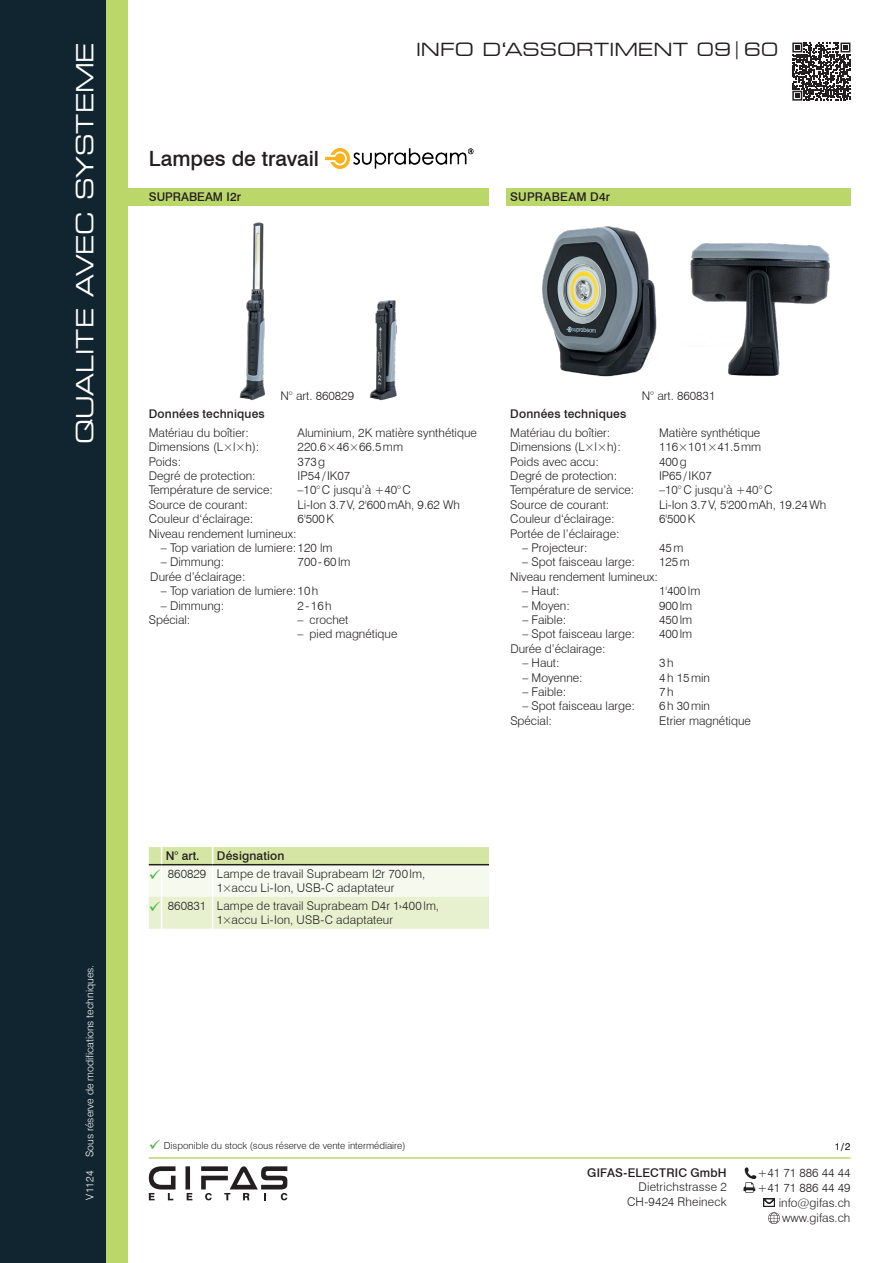
<style>
.page{position:relative;width:893px;height:1263px;background:#fff}
.page>*{position:absolute;margin:0;border:0;box-sizing:border-box;transform-origin:0 0}
.t1{font:expanded 23.55px "Square 721 BT";color:#fff}
.t2{font:500 21px "Swiss 721 BT";color:#231f20}
.t3{font:expanded 18px "Square 721 BT";letter-spacing:.005em;color:#231f20}
.t4{font:300 12px/14.4px "Swiss 721 BT";color:#231f20;text-align:right}
.t5{font:500 12px "Swiss 721 BT";letter-spacing:.015em;color:#231f20}
.t6{font:300 10.5px "Swiss 721 BT";color:#fff}
.t7{font:300 9.75px "Swiss 721 BT";color:#231f20}
.s1{color:#4bb547}
</style>
<div class="page">
<div style="left:0;top:0;width:106px;height:1263px;background:#112530"></div>
<div style="left:106px;top:0;width:22px;height:1263px;background:#bbd76a"></div>
<div style="left:185px;top:1166px;width:5px;height:23px;background:#231f20"></div>
<svg style="left:149px;top:1166px;width:27px;height:34px"></svg>
<svg style="left:187px;top:1193px;width:5px;height:7px"></svg>
<svg style="left:201px;top:1166px;width:86px;height:34px"></svg>
<hr style="left:149px;top:1157px;width:701px;height:2px;background:#bbd76a">
<svg style="left:743px;top:1167px;width:13px;height:26px"></svg>
<svg style="left:763px;top:1198px;width:17px;height:26px"></svg>
<img style="left:239px;top:222px;width:27px;height:178px">
<img style="left:369px;top:300px;width:28px;height:100px">
<img style="left:542px;top:226px;width:115px;height:151px">
<img style="left:690px;top:243px;width:140px;height:133px">
<div style="left:506px;top:188px;width:344px;height:17px;background:#bbd76a"></div>
<div style="left:119px;top:188px;width:370px;height:17px;background:#bbd76a"></div>
<img style="left:325px;top:149px;width:148px;height:20px">
<svg style="left:792px;top:42px;width:59px;height:58px"></svg>
<svg style="left:792px;top:43px;width:58px;height:58px"></svg>
<svg style="left:149px;top:847px;width:340px;height:82px;background:#e6eed0"></svg>
<hr style="left:162px;top:864px;width:51px;height:1px;background:#231f20">
<h1 class="t1" style="left:71px;top:444px;width:403px;rotate:-90deg">QUALITE AVEC SYSTEME</h1>
<p class="t6" style="left:83px;top:1157px;width:194px;rotate:-90deg">Sous réserve de modifications techniques.</p>
<p class="t6" style="left:83px;top:1200px;width:31px;rotate:-90deg">V1124</p>
<h2 class="t2" style="left:149px;top:146px;width:172px">Lampes de travail</h2>
<p class="t5" style="left:149px;top:190px;width:94px">SUPRABEAM I2r</p>
<h3 class="t3" style="left:416px;top:39px;width:364px">INFO D‘ASSORTIMENT 09|60</h3>
<p class="t5" style="left:510px;top:190px;width:101px">SUPRABEAM D4r</p>
<p class="t4" style="left:280px;top:389px;width:75px">N° art. 860829</p>
<p class="t4" style="left:642px;top:389px;width:75px">N° art. 860831</p>
<p class="t5" style="left:149px;top:406px;width:118px">Données techniques</p>
<p class="t4" style="left:149px;top:425px;width:102px">Matériau du boîtier:</p>
<p class="t4" style="left:298px;top:425px;width:181px">Aluminium, 2K matière synthétique</p>
<p class="t4" style="left:149px;top:440px;width:112px">Dimensions (L×l×h):</p>
<p class="t4" style="left:298px;top:440px;width:107px">220.6×46×66.5mm</p>
<p class="t4" style="left:149px;top:454px;width:34px">Poids:</p>
<p class="t4" style="left:298px;top:454px;width:29px">373g</p>
<p class="t4" style="left:149px;top:468px;width:108px">Degré de protection:</p>
<p class="t4" style="left:298px;top:468px;width:54px">IP54/IK07</p>
<p class="t4" style="left:149px;top:483px;width:126px">Température de service:</p>
<p class="t4" style="left:298px;top:483px;width:115px">–10°C jusqu’à +40°C</p>
<p class="t4" style="left:149px;top:497px;width:101px">Source de courant:</p>
<p class="t4" style="left:298px;top:497px;width:164px">Li-Ion 3.7V, 2'600mAh, 9.62 Wh</p>
<p class="t4" style="left:149px;top:512px;width:106px">Couleur d‘éclairage:</p>
<p class="t4" style="left:298px;top:512px;width:38px">6'500K</p>
<p class="t4" style="left:149px;top:526px;width:149px">Niveau rendement lumineux:</p>
<p class="t4" style="left:161px;top:540px;width:173px">– Top variation de lumiere:120 lm</p>
<p class="t4" style="left:161px;top:555px;width:65px">– Dimmung:</p>
<p class="t4" style="left:298px;top:555px;width:54px">700-60lm</p>
<p class="t4" style="left:150px;top:569px;width:97px">Durée d’éclairage:</p>
<p class="t4" style="left:161px;top:584px;width:159px">– Top variation de lumiere:10h</p>
<p class="t4" style="left:161px;top:598px;width:65px">– Dimmung:</p>
<p class="t4" style="left:298px;top:598px;width:36px">2-16h</p>
<p class="t4" style="left:149px;top:612px;width:43px">Spécial:</p>
<p class="t4" style="left:298px;top:612px;width:52px">– crochet</p>
<p class="t4" style="left:298px;top:627px;width:101px">– pied magnétique</p>
<p class="t5" style="left:510px;top:406px;width:118px">Données techniques</p>
<p class="t4" style="left:510px;top:425px;width:102px">Matériau du boîtier:</p>
<p class="t4" style="left:659px;top:425px;width:103px">Matière synthétique</p>
<p class="t4" style="left:510px;top:440px;width:112px">Dimensions (L×l×h):</p>
<p class="t4" style="left:659px;top:440px;width:104px">116×101×41.5mm</p>
<p class="t4" style="left:510px;top:454px;width:90px">Poids avec accu:</p>
<p class="t4" style="left:659px;top:454px;width:29px">400g</p>
<p class="t4" style="left:510px;top:468px;width:108px">Degré de protection:</p>
<p class="t4" style="left:659px;top:468px;width:54px">IP65/IK07</p>
<p class="t4" style="left:510px;top:483px;width:126px">Température de service:</p>
<p class="t4" style="left:659px;top:483px;width:115px">–10°C jusqu’à +40°C</p>
<p class="t4" style="left:510px;top:497px;width:101px">Source de courant:</p>
<p class="t4" style="left:659px;top:497px;width:168px">Li-Ion 3.7V, 5'200mAh, 19.24Wh</p>
<p class="t4" style="left:510px;top:512px;width:106px">Couleur d‘éclairage:</p>
<p class="t4" style="left:659px;top:512px;width:38px">6'500K</p>
<p class="t4" style="left:510px;top:526px;width:111px">Portée de l’éclairage:</p>
<p class="t4" style="left:522px;top:540px;width:67px">– Projecteur:</p>
<p class="t4" style="left:659px;top:540px;width:26px">45m</p>
<p class="t4" style="left:522px;top:555px;width:114px">– Spot faisceau large:</p>
<p class="t4" style="left:659px;top:555px;width:32px">125m</p>
<p class="t4" style="left:510px;top:569px;width:149px">Niveau rendement lumineux:</p>
<p class="t4" style="left:522px;top:584px;width:39px">– Haut:</p>
<p class="t4" style="left:659px;top:584px;width:43px">1'400lm</p>
<p class="t4" style="left:522px;top:598px;width:49px">– Moyen:</p>
<p class="t4" style="left:659px;top:598px;width:35px">900lm</p>
<p class="t4" style="left:522px;top:612px;width:45px">– Faible:</p>
<p class="t4" style="left:659px;top:612px;width:35px">450lm</p>
<p class="t4" style="left:522px;top:627px;width:114px">– Spot faisceau large:</p>
<p class="t4" style="left:659px;top:627px;width:35px">400lm</p>
<p class="t4" style="left:510px;top:641px;width:97px">Durée d’éclairage:</p>
<p class="t4" style="left:522px;top:656px;width:39px">– Haut:</p>
<p class="t4" style="left:659px;top:656px;width:16px">3h</p>
<p class="t4" style="left:522px;top:670px;width:62px">– Moyenne:</p>
<p class="t4" style="left:659px;top:670px;width:52px">4h 15min</p>
<p class="t4" style="left:522px;top:684px;width:45px">– Faible:</p>
<p class="t4" style="left:659px;top:684px;width:16px">7h</p>
<p class="t4" style="left:522px;top:699px;width:114px">– Spot faisceau large:</p>
<p class="t4" style="left:659px;top:699px;width:52px">6h 30min</p>
<p class="t4" style="left:510px;top:713px;width:43px">Spécial:</p>
<p class="t4" style="left:659px;top:713px;width:93px">Etrier magnétique</p>
<p class="t5" style="left:166px;top:849px;width:35px">N° art.</p>
<p class="t5" style="left:217px;top:849px;width:69px">Désignation</p>
<p class="t4" style="left:217px;top:866px;width:210px;text-align:left;text-indent:-68px"><span class="s1">✓</span> 860829 Lampe de travail Suprabeam I2r 700lm,<br>1×accu Li-Ion, USB-C adaptateur</p>
<p class="t4" style="left:217px;top:898px;width:224px;text-align:left;text-indent:-68px"><span class="s1">✓</span> 860831 Lampe de travail Suprabeam D4r 1›400lm,<br>1×accu Li-Ion, USB-C adaptateur</p>
<p class="t7" style="left:149px;top:1140px;width:258px"><span class="s1">✓</span> Disponible du stock (sous réserve de vente intermédiaire)</p>
<p class="t5" style="left:587px;top:1165px;width:141px">GIFAS-ELECTRIC GmbH</p>
<p class="t4" style="left:627px;top:1179px;width:101px">Dietrichstrasse 2<br>CH-9424 Rheineck</p>
<p class="t7" style="left:835px;top:1140px;width:17px">1/2</p>
<p class="t4" style="left:757px;top:1165px;width:95px;line-height:15px">+41 71 886 44 44 +41 71 886 44 49 info@gifas.ch www.gifas.ch</p>
</div>
